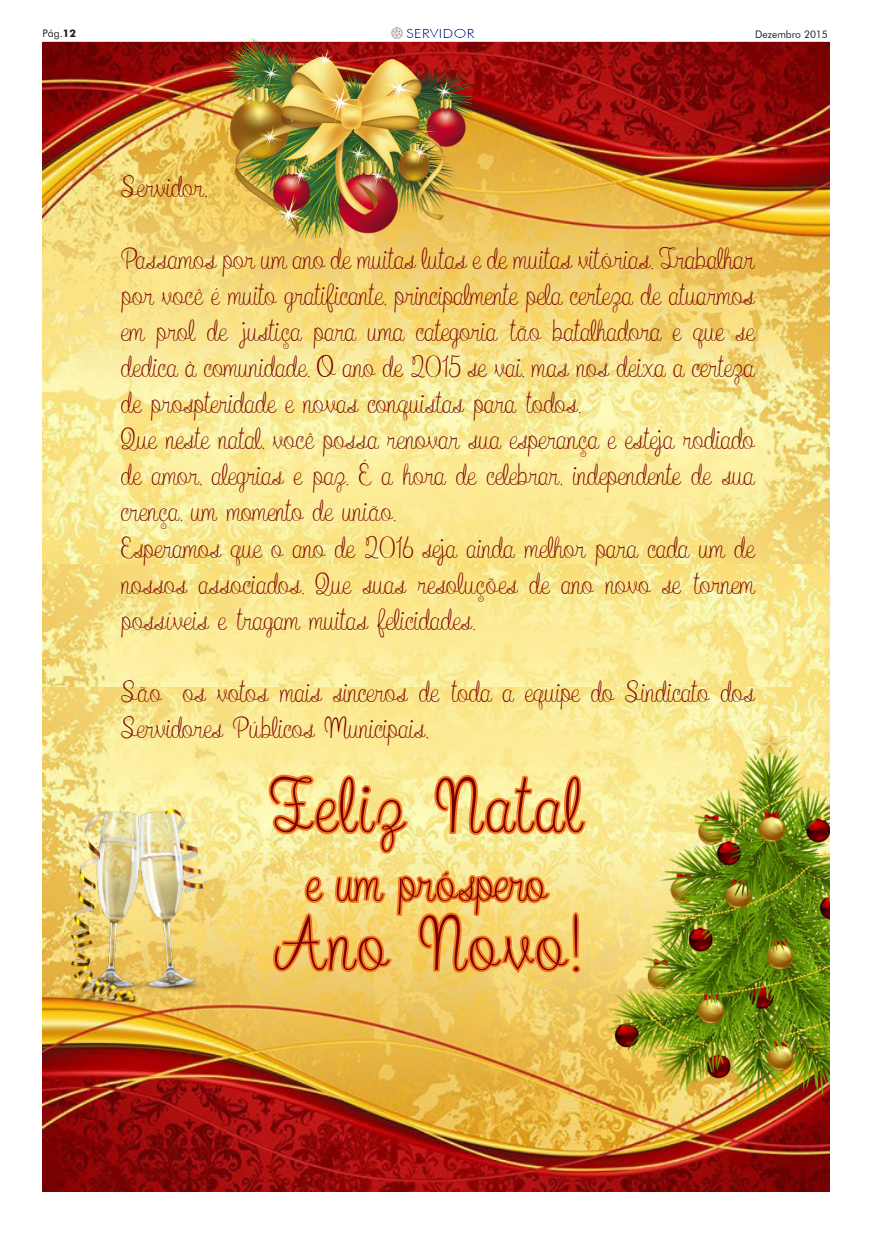
<style>
.page{position:relative;width:872px;height:1234px;background:#fff}
.page>*{position:absolute;margin:0;border:0;box-sizing:border-box;transform-origin:0 0}
.t1{font:76.35px "What I Want For Christmas";letter-spacing:.02em;color:#700}
.t2{font:53.4px "What I Want For Christmas";letter-spacing:-.03em;color:#700}
.t3{font:30px/36px "What I Want For Christmas";letter-spacing:-.02em;color:#700;text-align:justify}
.t4{font:12.6px "Futura BT";color:#253f8e;scale:1.2 1}
.t5{font:10.5px "Futura BT";color:#231f20;scale:.96 1}
.t6{font:10.5px "Futura BT";color:#231f20}
.s1{font-weight:700}
</style>
<div class="page">
<hr style="left:43px;top:42px;width:786px;height:1px;background:#000">
<div style="left:404px;top:26px;width:73px;height:15px;background:#231f20;opacity:.5"></div>
<svg style="left:391px;top:27px;width:12px;height:6px"></svg>
<img style="left:43px;top:686px;width:786px;height:505px">
<img style="left:43px;top:43px;width:786px;height:643px">
<img style="left:42px;top:794px;width:203px;height:215px">
<img style="left:609px;top:724px;width:220px;height:378px">
<img style="left:217px;top:33px;width:261px;height:212px">
<svg style="left:267px;top:703px;width:321px;height:361px;background:#f4cb70"></svg>
<p class="t6" style="left:43px;top:27px;width:35px">Pág.<span class="s1">12</span></p>
<p class="t4" style="left:406px;top:26px;width:59px">SERVIDOR</p>
<p class="t5" style="left:755px;top:28px;width:77px">Dezembro 2015</p>
<p class="t3" style="left:121px;top:170px;width:87px">Servidor,</p>
<p class="t3" style="left:121px;top:242px;width:635px">Passamos por um ano de muitas lutas e de muitas vitórias. Trabalhar por você é muito gratificante, principalmente pela certeza de atuarmos em prol de justiça para uma categoria tão batalhadora e que se dedica à comunidade. O ano de 2015 se vai, mas nos deixa a certeza de prospteridade e novas conquistas para todos.</p>
<p class="t3" style="left:121px;top:422px;width:635px">Que neste natal, você possa renovar sua esperança e esteja rodiado de amor, alegrias e paz. É a hora de celebrar, independente de sua crença, um momento de união.</p>
<p class="t3" style="left:121px;top:530px;width:635px">Esperamos que o ano de 2016 seja ainda melhor para cada um de nossos associados. Que suas resoluções de ano novo se tornem possíveis e tragam muitas felicidades.</p>
<p class="t3" style="left:121px;top:674px;width:635px">São os votos mais sinceros de toda a equipe do Sindicato dos<br>Servidores Públicos Municipais.</p>
<p class="t1" style="left:270px;top:756px;width:316px">Feliz Natal</p>
<p class="t2" style="left:306px;top:847px;width:243px">e um próspero</p>
<p class="t1" style="left:274px;top:893px;width:306px">Ano Novo!</p>
</div>
